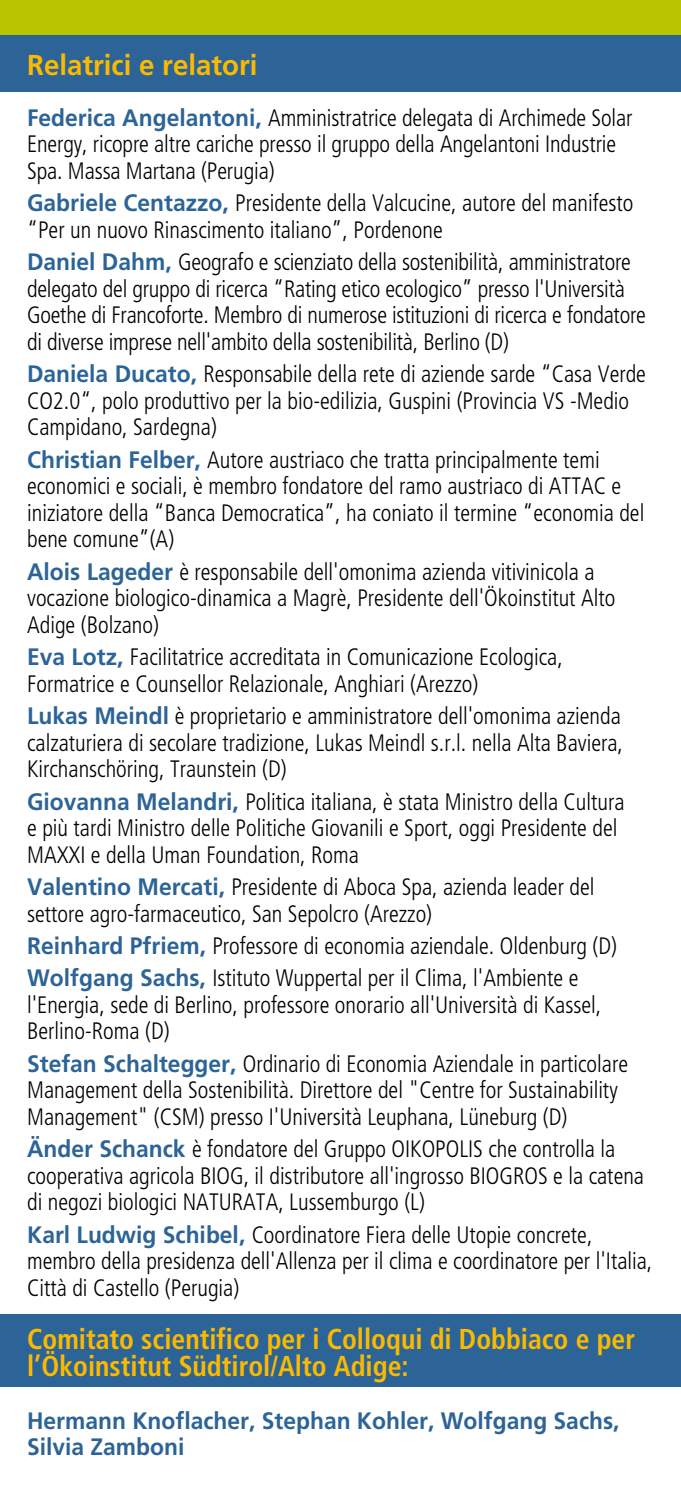
<style>
.page{position:relative;width:681px;height:1489px;background:#fff}
.page>*{position:absolute;margin:0;border:0;box-sizing:border-box;transform-origin:0 0}
.t1{font:700 condensed 28.75px/26.5px "Frutiger";color:#fbba00;scale:.96 1}
.t2{font:700 28.75px "Frutiger";color:#fbba00;scale:.96 1}
.t3{font:300 condensed 23.75px/26.5px "Frutiger";color:#000;scale:.96 1}
.t4{font:700 23.75px/26.5px "Frutiger";color:#2c6497;scale:.96 1}
.s1{font-weight:700;font-stretch:normal;color:#2c6497}
</style>
<div class="page">
<div style="left:0;top:0;width:680px;height:35px;background:#b9c400"></div>
<div style="left:0;top:35px;width:680px;height:57px;background:#2c6497"></div>
<div style="left:0;top:1314px;width:680px;height:72px;background:#2c6497"></div>
<p class="t2" style="left:27px;top:48px;width:241px">Relatrici e relatori</p>
<p class="t3" style="left:27px;top:104px;width:632px"><span class="s1">Federica Angelantoni,</span> Amministratrice delegata di Archimede Solar<br>Energy, ricopre altre cariche presso il gruppo della Angelantoni Industrie<br>Spa. Massa Martana (Perugia)</p>
<p class="t3" style="left:27px;top:190px;width:632px"><span class="s1">Gabriele Centazzo,</span> Presidente della Valcucine, autore del manifesto “Per un nuovo Rinascimento italiano”, Pordenone</p>
<p class="t3" style="left:27px;top:249px;width:645px"><span class="s1">Daniel Dahm,</span> Geografo e scienziato della sostenibilità, amministratore delegato del gruppo di ricerca “Rating etico ecologico” presso l'Università Goethe di Francoforte. Membro di numerose istituzioni di ricerca e fondatore di diverse imprese nell'ambito della sostenibilità, Berlino (D)</p>
<p class="t3" style="left:27px;top:361px;width:646px"><span class="s1">Daniela Ducato,</span> Responsabile della rete di aziende sarde “Casa Verde<br>CO2.0“, polo produttivo per la bio-edilizia, Guspini (Provincia VS -Medio<br>Campidano, Sardegna)</p>
<p class="t3" style="left:27px;top:446px;width:644px"><span class="s1">Christian Felber,</span> Autore austriaco che tratta principalmente temi economici e sociali, è membro fondatore del ramo austriaco di ATTAC e iniziatore della “Banca Democratica”, ha coniato il termine “economia del bene comune”(A)</p>
<p class="t3" style="left:27px;top:558px;width:614px"><span class="s1">Alois Lageder</span> è responsabile dell'omonima azienda vitivinicola a vocazione biologico-dinamica a Magrè, Presidente dell'Ökoinstitut Alto<br>Adige (Bolzano)</p>
<p class="t3" style="left:27px;top:644px;width:559px"><span class="s1">Eva Lotz,</span> Facilitatrice accreditata in Comunicazione Ecologica,<br>Formatrice e Counsellor Relazionale, Anghiari (Arezzo)</p>
<p class="t3" style="left:27px;top:703px;width:622px;text-align:justify"><span class="s1">Lukas Meindl</span> è proprietario e amministratore dell'omonima azienda calzaturiera di secolare tradizione, Lukas Meindl s.r.l. nella Alta Baviera, Kirchanschöring, Traunstein (D)</p>
<p class="t3" style="left:27px;top:788px;width:623px"><span class="s1">Giovanna Melandri,</span> Politica italiana, è stata Ministro della Cultura e più tardi Ministro delle Politiche Giovanili e Sport, oggi Presidente del<br>MAXXI e della Uman Foundation, Roma</p>
<p class="t3" style="left:27px;top:873px;width:592px"><span class="s1">Valentino Mercati,</span> Presidente di Aboca Spa, azienda leader del settore agro-farmaceutico, San Sepolcro (Arezzo)</p>
<p class="t3" style="left:27px;top:929px;width:615px;line-height:32.2px"><span class="s1">Reinhard Pfriem,</span> Professore di economia aziendale. Oldenburg (D)<br><span class="s1">Wolfgang Sachs,</span> Istituto Wuppertal per il Clima, l'Ambiente e</p>
<p class="t3" style="left:27px;top:991px;width:599px">l'Energia, sede di Berlino, professore onorario all'Università di Kassel,<br>Berlino-Roma (D)</p>
<p class="t3" style="left:27px;top:1050px;width:627px"><span class="s1">Stefan Schaltegger,</span> Ordinario di Economia Aziendale in particolare<br>Management della Sostenibilità. Direttore del "Centre for Sustainability<br>Management" (CSM) presso I'Università Leuphana, Lüneburg (D)</p>
<p class="t3" style="left:27px;top:1135px;width:644px"><span class="s1">Änder Schanck</span> è fondatore del Gruppo OIKOPOLIS che controlla la cooperativa agricola BIOG, il distributore all'ingrosso BIOGROS e la catena di negozi biologici NATURATA, Lussemburgo (L)</p>
<p class="t3" style="left:27px;top:1221px;width:652px"><span class="s1">Karl Ludwig Schibel,</span> Coordinatore Fiera delle Utopie concrete, membro della presidenza dell'Allenza per il clima e coordinatore per l'Italia,<br>Città di Castello (Perugia)</p>
<p class="t1" style="left:27px;top:1325px;width:634px">Comitato scientifico per i Colloqui di Dobbiaco e per l’Ökoinstitut Südtirol/Alto Adige:</p>
<p class="t4" style="left:27px;top:1407px;width:618px">Hermann Knoflacher, Stephan Kohler, Wolfgang Sachs,<br>Silvia Zamboni</p>
</div>
